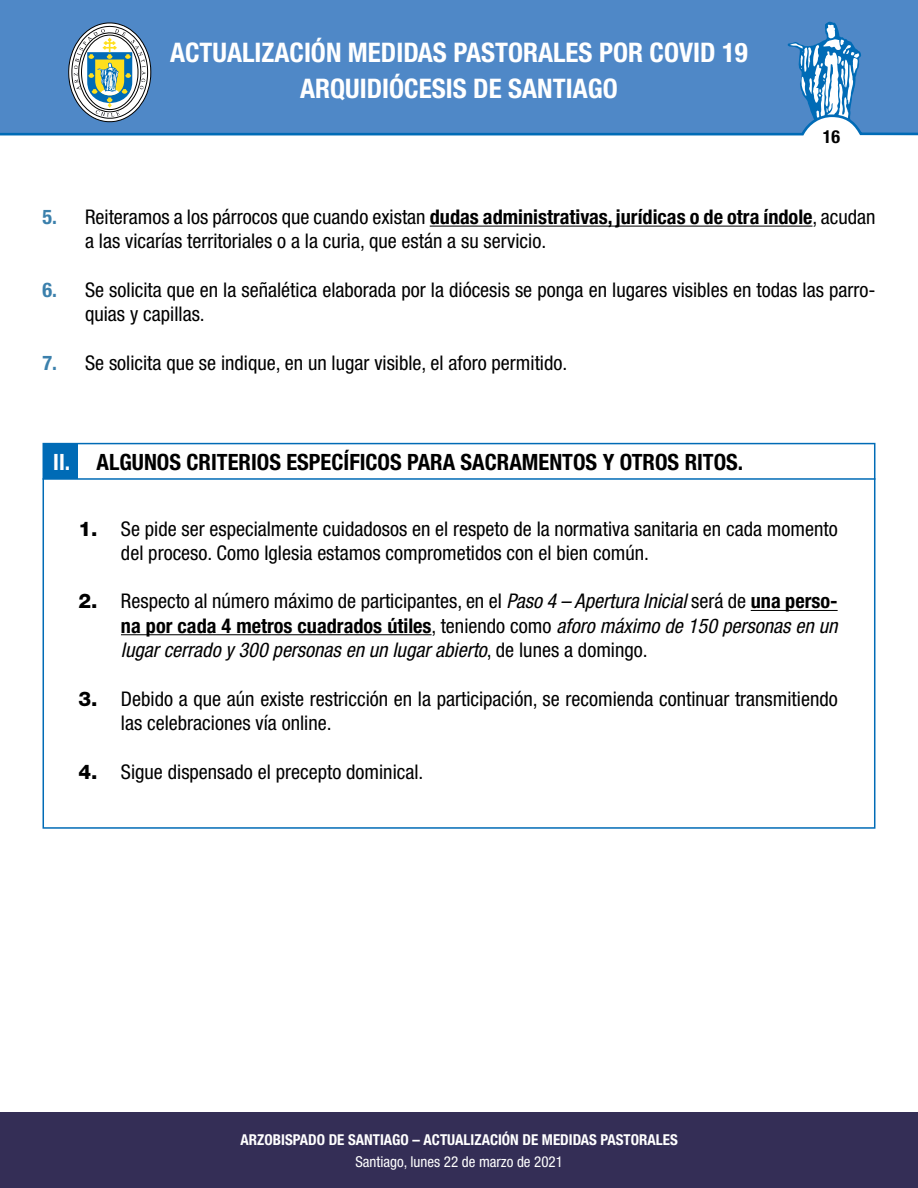
<style>
.page{position:relative;width:918px;height:1188px;background:#fff}
.page>*{position:absolute;margin:0;border:0;box-sizing:border-box;transform-origin:0 0}
.t1{font:700 condensed 27px/36px "Helvetica Neue LT Std";color:#fff;text-align:center}
.t2{font:700 condensed 22.5px "Helvetica Neue LT Std";color:#000}
.t3{font:condensed 20.25px/24.3px "Helvetica Neue LT Std";color:#000}
.t4{font:italic condensed 20.25px/24.3px "Helvetica Neue LT Std";color:#000;text-align:justify}
.t5{font:700 condensed 18px "Helvetica Neue LT Std";color:#000}
.t6{font:700 condensed 15px "Helvetica Neue LT Std";color:#fff}
.t7{font:condensed 15px "Helvetica Neue LT Std";color:#fff}
.s1{font-weight:700;color:#3b80ac}
.s2{font-weight:700}
.s3{color:#fff}
.s4{font-weight:800;font-stretch:normal}
.s5{font-weight:800;font-style:normal;font-stretch:normal}
.s6{font-style:normal}
.s7{font-weight:700;font-style:normal}
</style>
<div class="page">
<div style="left:0;top:0;width:918px;height:134px;background:#4f88c7"></div>
<svg style="left:0;top:21px;width:918px;height:115px"></svg>
<div style="left:0;top:1112px;width:918px;height:76px;background:#342e56"></div>
<div style="left:43px;top:444px;width:35px;height:34px;background:#006bb6"></div>
<div style="left:43px;top:443px;width:832px;height:386px;border:2px solid #006bb6"></div>
<hr style="left:43px;top:478px;width:832px;height:2px;background:#006bb6">
<hr style="left:430px;top:226px;width:383px;height:1px;background:#000">
<hr style="left:751px;top:610px;width:87px;height:1px;background:#000">
<hr style="left:121px;top:634px;width:311px;height:1px;background:#000">
<h1 class="t1" style="left:170px;top:34px;width:579px">ACTUALIZACIÓN MEDIDAS PASTORALES POR COVID 19<br>ARQUIDIÓCESIS DE SANTIAGO</h1>
<p class="t5" style="left:823px;top:125px;width:19px">16</p>
<p class="t3" style="left:85px;top:205px;width:792px;text-indent:-43px"><span class="s1">5.</span> Reiteramos a los párrocos que cuando existan <span class="s2">dudas administrativas, jurídicas o de otra índole</span>, acudan a las vicarías territoriales o a la curia, que están a su servicio.</p>
<p class="t3" style="left:85px;top:278px;width:792px;text-indent:-43px"><span class="s1">6.</span> Se solicita que en la señalética elaborada por la diócesis se ponga en lugares visibles en todas las parro&shy;quias y capillas.</p>
<p class="t3" style="left:43px;top:350px;width:526px"><span class="s1">7.</span> Se solicita que se indique, en un lugar visible, el aforo permitido.</p>
<p class="t2" style="left:53px;top:448px;width:104px"><span class="s3">II.</span> Algunos</p>
<p class="t2" style="left:187px;top:448px;width:53px">criterios</p>
<p class="t2" style="left:286px;top:448px;width:13px">espec</p>
<p class="t2" style="left:344px;top:448px;width:17px">íficos</p>
<p class="t2" style="left:407px;top:448px;width:13px">para</p>
<p class="t2" style="left:461px;top:448px;width:14px">sacramen</p>
<p class="t2" style="left:562px;top:448px;width:93px">tos y otros</p>
<p class="t2" style="left:685px;top:448px;width:60px">ritos.</p>
<p class="t3" style="left:121px;top:516px;width:718px;text-indent:-43px"><span class="s4">1.</span> Se pide ser especialmente cuidadosos en el respeto de la normativa sanitaria en cada momento del proceso. Como Iglesia estamos comprometidos con el bien común.</p>
<p class="t4" style="left:121px;top:590px;width:718px;text-indent:-43px"><span class="s5">2.</span> <span class="s6">Respecto al número máximo de participantes, en el</span> Paso 4 – Apertura Inicial <span class="s6">será de</span> <span class="s7">una perso&shy;na por cada 4 metros cuadrados útiles</span><span class="s6">, teniendo como</span> aforo máximo de 150 personas en un lugar cerrado y 300 personas en un lugar abierto<span class="s6">, de lunes a domingo.</span></p>
<p class="t3" style="left:121px;top:686px;width:718px;text-indent:-43px"><span class="s4">3.</span> Debido a que aún existe restricción en la participación, se recomienda continuar transmitiendo las celebraciones vía online.</p>
<p class="t3" style="left:78px;top:759px;width:346px"><span class="s4">4.</span> Sigue dispensado el precepto dominical.</p>
<p class="t6" style="left:241px;top:1130px;width:439px">ARZOBISPADO DE SANTIAGO – ACTUALIZACIÓN DE MEDIDAS PASTORALES</p>
<p class="t7" style="left:355px;top:1153px;width:209px">Santiago, lunes 22 de marzo de 2021</p>
</div>
